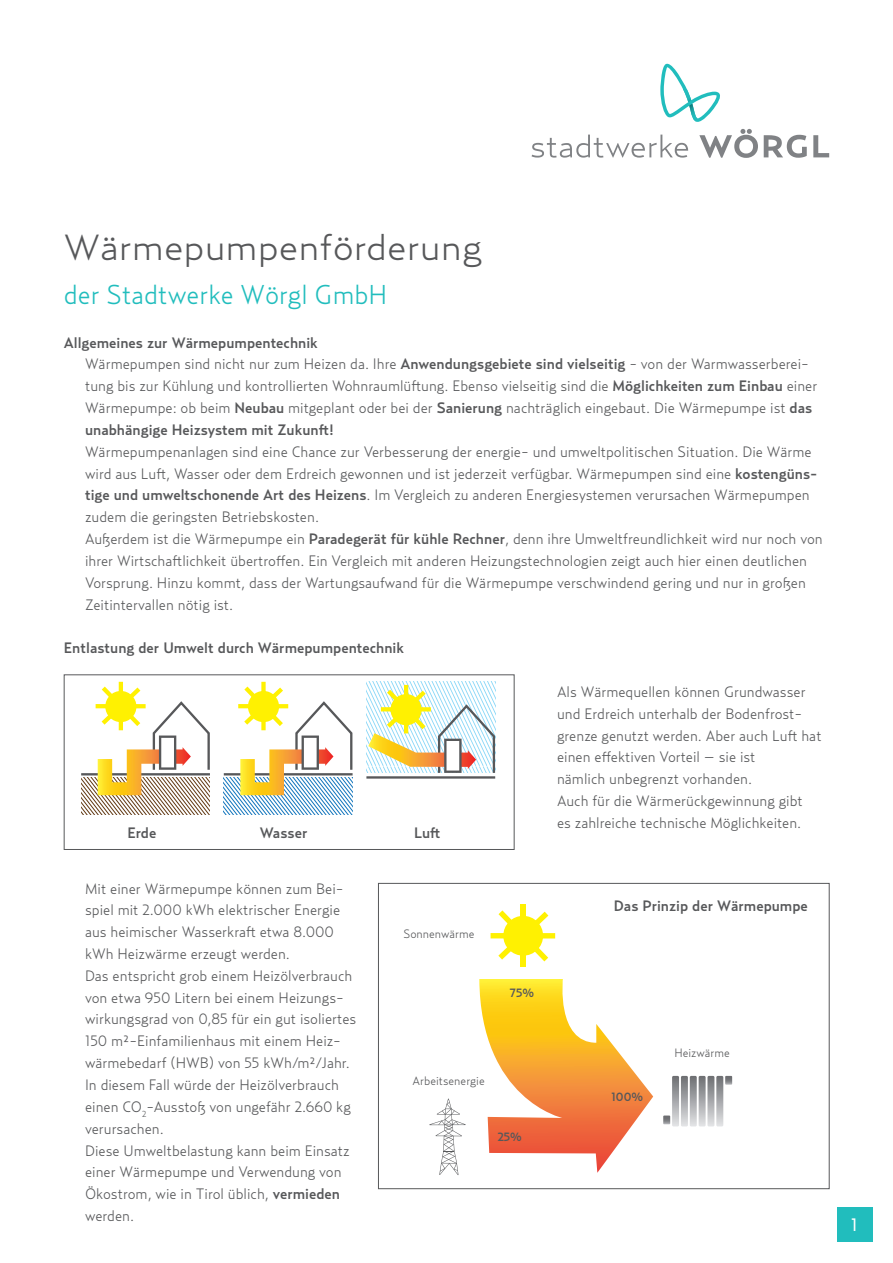
<style>
.page{position:relative;width:893px;height:1263px;background:#fff}
.page>*{position:absolute;margin:0;border:0;box-sizing:border-box;transform-origin:0 0}
.t1{font:300 36px "Relay Wide";color:#57585a}
.t2{font:300 27px "Relay";color:#21bdbd}
.t3{font:18px "Relay";color:#fff}
.t4{font:300 15px/21.9px "Relay";color:#57585a}
.t5{font:500 15px "Relay";color:#57585a}
.t6{font:300 12px "Relay";color:#57585a}
.t7{font:500 12px "Relay";color:#57585a}
.s1{font-weight:500}
</style>
<div class="page">
<svg style="left:531px;top:135px;width:157px;height:23px"></svg>
<svg style="left:699px;top:129px;width:59px;height:29px"></svg>
<svg style="left:764px;top:135px;width:43px;height:23px"></svg>
<svg style="left:813px;top:135px;width:16px;height:22px"></svg>
<svg style="left:660px;top:64px;width:60px;height:58px"></svg>
<div style="left:837px;top:1206px;width:35px;height:35px;background:#21bdbd"></div>
<hr style="left:81px;top:773px;width:129px;height:2px;background:#57585a">
<svg style="left:81px;top:778px;width:129px;height:36px"></svg>
<svg style="left:97px;top:682px;width:113px;height:113px"></svg>
<hr style="left:224px;top:773px;width:129px;height:2px;background:#57585a">
<svg style="left:224px;top:778px;width:129px;height:36px"></svg>
<svg style="left:240px;top:682px;width:113px;height:113px"></svg>
<svg style="left:366px;top:682px;width:128px;height:91px"></svg>
<hr style="left:366px;top:776px;width:129px;height:3px;background:#57585a">
<svg style="left:368px;top:685px;width:127px;height:88px"></svg>
<div style="left:520px;top:904px;width:6px;height:63px;background:#fff101"></div>
<div style="left:491px;top:933px;width:64px;height:5px;background:#fff101"></div>
<svg style="left:498px;top:910px;width:50px;height:51px"></svg>
<svg style="left:479px;top:979px;width:174px;height:194px"></svg>
<svg style="left:663px;top:1076px;width:69px;height:50px"></svg>
<svg style="left:429px;top:1098px;width:37px;height:77px"></svg>
<div style="left:378px;top:883px;width:452px;height:306px;border:1px solid #57585a"></div>
<div style="left:64px;top:674px;width:450px;height:176px;border:1px solid #57585a"></div>
<h1 class="t1" style="left:64px;top:226px;width:420px">Wärmepumpenförderung</h1>
<h2 class="t2" style="left:64px;top:278px;width:325px">der Stadtwerke Wörgl GmbH</h2>
<p class="t4" style="left:85px;top:331px;width:734px;text-indent:-21px"><span class="s1">Allgemeines zur Wärmepumpentechnik<br></span>Wärmepumpen sind nicht nur zum Heizen da. Ihre <span class="s1">Anwendungsgebiete sind vielseitig</span> - von der Warmwasserberei&shy;tung bis zur Kühlung und kontrollierten Wohnraumlüftung. Ebenso vielseitig sind die <span class="s1">Möglichkeiten zum Einbau</span> einer Wärmepumpe: ob beim <span class="s1">Neubau</span> mitgeplant oder bei der <span class="s1">Sanierung</span> nachträglich eingebaut. Die Wärmepumpe ist <span class="s1">das unabhängige Heizsystem mit Zukunft!</span></p>
<p class="t4" style="left:85px;top:440px;width:739px">Wärmepumpenanlagen sind eine Chance zur Verbesserung der energie- und umweltpolitischen Situation. Die Wärme wird aus Luft, Wasser oder dem Erdreich gewonnen und ist jederzeit verfügbar. Wärmepumpen sind eine <span class="s1">kostengüns&shy;tige und umweltschonende Art des Heizens</span>. Im Vergleich zu anderen Energiesystemen verursachen Wärmepumpen zudem die geringsten Betriebskosten.<br>Außerdem ist die Wärmepumpe ein <span class="s1">Paradegerät für kühle Rechner</span>, denn ihre Umweltfreundlichkeit wird nur noch von ihrer Wirtschaftlichkeit übertroffen. Ein Vergleich mit anderen Heizungstechnologien zeigt auch hier einen deutlichen Vorsprung. Hinzu kommt, dass der Wartungsaufwand für die Wärmepumpe verschwindend gering und nur in großen Zeitintervallen nötig ist.</p>
<p class="t5" style="left:64px;top:639px;width:342px">Entlastung der Umwelt durch Wärmepumpentechnik</p>
<p class="t4" style="left:557px;top:681px;width:266px">Als Wärmequellen können Grundwasser und Erdreich unterhalb der Bodenfrost&shy;grenze genutzt werden. Aber auch Luft hat einen effektiven Vorteil – sie ist<br>nämlich unbegrenzt vorhanden.<br>Auch für die Wärmerückgewinnung gibt<br>es zahlreiche technische Möglichkeiten.</p>
<p class="t5" style="left:127px;top:823px;width:31px">Erde</p>
<p class="t5" style="left:260px;top:823px;width:49px">Wasser</p>
<p class="t5" style="left:414px;top:823px;width:28px">Luft</p>
<p class="t4" style="left:85px;top:877px;width:273px">Mit einer Wärmepumpe können zum Bei&shy;spiel mit 2.000 kWh elektrischer Energie aus heimischer Wasserkraft etwa 8.000 kWh Heizwärme erzeugt werden.<br>Das entspricht grob einem Heizölverbrauch von etwa 950 Litern bei einem Heizungs&shy;wirkungsgrad von 0,85 für ein gut isoliertes 150 m²-Einfamilienhaus mit einem Heiz&shy;wärmebedarf (HWB) von 55 kWh/m²/Jahr.<br>In diesem Fall würde der Heizölverbrauch einen CO<sub>2</sub>-Ausstoß von ungefähr 2.660 kg verursachen.<br>Diese Umweltbelastung kann beim Einsatz einer Wärmepumpe und Verwendung von Ökostrom, wie in Tirol üblich, <span class="s1">vermieden </span>werden.</p>
<p class="t6" style="left:403px;top:926px;width:73px">Sonnenwärme</p>
<p class="t7" style="left:510px;top:986px;width:26px">75%</p>
<p class="t6" style="left:412px;top:1073px;width:74px">Arbeitsenergie</p>
<p class="t7" style="left:498px;top:1129px;width:26px">25%</p>
<p class="t5" style="left:614px;top:896px;width:195px">Das Prinzip der Wärmepumpe</p>
<p class="t7" style="left:611px;top:1090px;width:33px">100%</p>
<p class="t6" style="left:674px;top:1045px;width:57px">Heizwärme</p>
<p class="t3" style="left:851px;top:1214px;width:8px">1</p>
</div>
